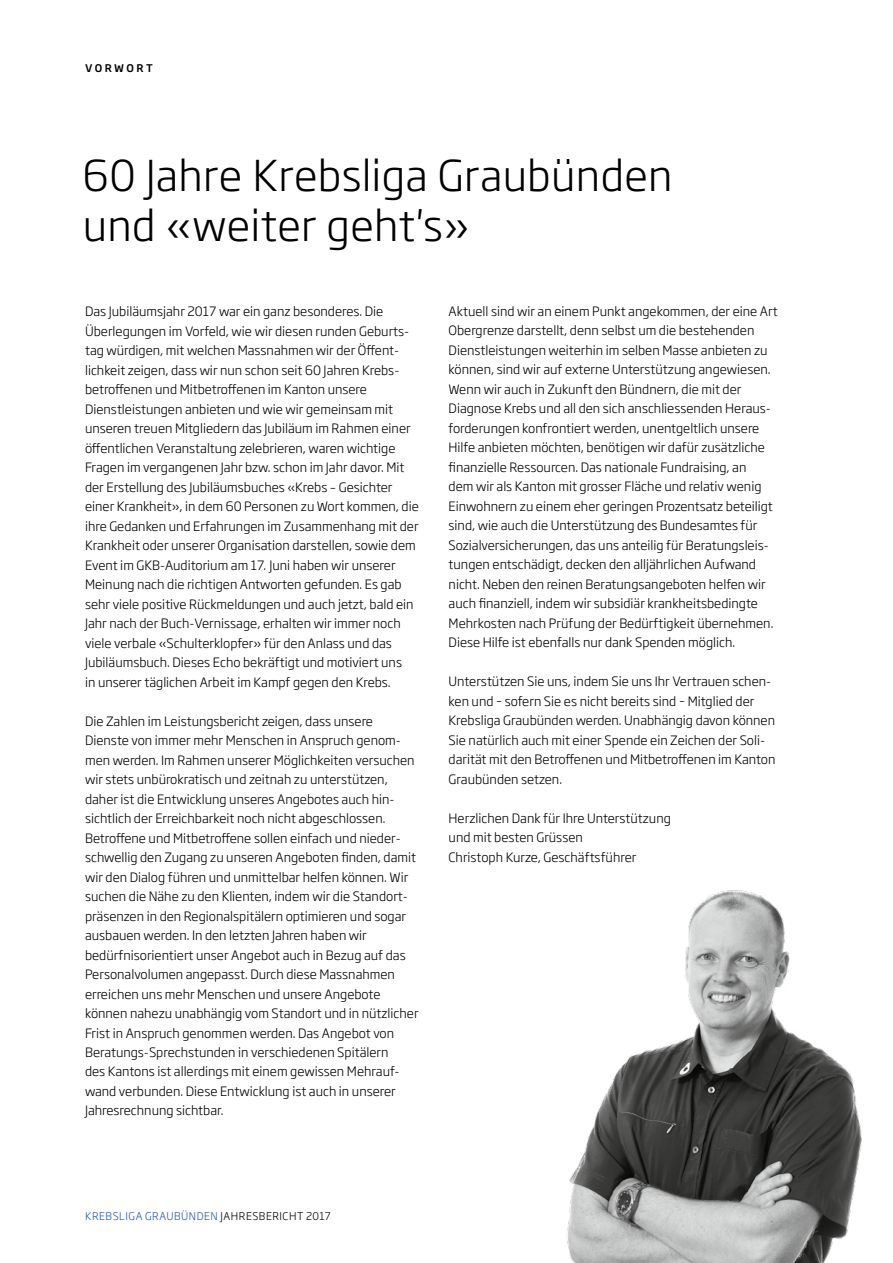
<style>
.page{position:relative;width:893px;height:1263px;background:#fff}
.page>*{position:absolute;margin:0;border:0;box-sizing:border-box;transform-origin:0 0}
.t1{font:300 42px/50.4px "Soho Gothic Pro";letter-spacing:.005em;color:#000}
.t2{font:300 12.75px/19.5px "Soho Gothic Pro";color:#000}
.t3{font:300 10.5px "Soho Gothic Pro";letter-spacing:.05em;color:#255aa8}
.t4{font:500 10.5px "Soho Gothic Pro";letter-spacing:.23em;color:#000}
.s1{color:#000}
</style>
<div class="page">
<img style="left:567px;top:890px;width:295px;height:373px">
<p class="t4" style="left:85px;top:59px;width:69px">VORWORT</p>
<h1 class="t1" style="left:83px;top:147px;width:591px">60 Jahre Krebsliga Graubünden und «weiter geht's»</h1>
<p class="t2" style="left:85px;top:301px;width:335px">Das Jubiläumsjahr 2017 war ein ganz besonderes. Die Überlegungen im Vorfeld, wie wir diesen runden Geburts&shy;tag würdigen, mit welchen Massnahmen wir der Öffent&shy;lichkeit zeigen, dass wir nun schon seit 60 Jahren Krebs&shy;betroffenen und Mitbetroffenen im Kanton unsere Dienstleistungen anbieten und wie wir gemeinsam mit unseren treuen Mitgliedern das Jubiläum im Rahmen einer öffentlichen Veranstaltung zelebrieren, waren wichtige Fragen im vergangenen Jahr bzw. schon im Jahr davor. Mit der Erstellung des Jubiläumsbuches «Krebs – Gesichter einer Krankheit», in dem 60 Personen zu Wort kommen, die ihre Gedanken und Erfahrungen im Zusammenhang mit der Krankheit oder unserer Organisation darstellen, sowie dem Event im GKB-Auditorium am 17. Juni haben wir unserer Meinung nach die richtigen Antworten gefunden. Es gab sehr viele positive Rückmeldungen und auch jetzt, bald ein Jahr nach der Buch-Vernissage, erhalten wir immer noch viele verbale «Schulterklopfer» für den Anlass und das Jubiläumsbuch. Dieses Echo bekräftigt und motiviert uns<br>in unserer täglichen Arbeit im Kampf gegen den Krebs.</p>
<p class="t2" style="left:85px;top:710px;width:335px">Die Zahlen im Leistungsbericht zeigen, dass unsere Dienste von immer mehr Menschen in Anspruch genom&shy;men werden. Im Rahmen unserer Möglichkeiten versuchen wir stets unbürokratisch und zeitnah zu unterstützen, daher ist die Entwicklung unseres Angebotes auch hin&shy;sichtlich der Erreichbarkeit noch nicht abgeschlossen.<br>Betroffene und Mitbetroffene sollen einfach und nieder&shy;schwellig den Zugang zu unseren Angeboten finden, damit wir den Dialog führen und unmittelbar helfen können. Wir suchen die Nähe zu den Klienten, indem wir die Standort&shy;präsenzen in den Regionalspitälern optimieren und sogar ausbauen werden. In den letzten Jahren haben wir bedürfnisorientiert unser Angebot auch in Bezug auf das Personalvolumen angepasst. Durch diese Massnahmen erreichen uns mehr Menschen und unsere Angebote können nahezu unabhängig vom Standort und in nützlicher Frist in Anspruch genommen werden. Das Angebot von Beratungs-Sprechstunden in verschiedenen Spitälern<br>des Kantons ist allerdings mit einem gewissen Mehrauf&shy;wand verbunden. Diese Entwicklung ist auch in unserer Jahresrechnung sichtbar.</p>
<p class="t2" style="left:449px;top:301px;width:331px">Aktuell sind wir an einem Punkt angekommen, der eine Art Obergrenze darstellt, denn selbst um die bestehenden Dienstleistungen weiterhin im selben Masse anbieten zu können, sind wir auf externe Unterstützung angewiesen.<br>Wenn wir auch in Zukunft den Bündnern, die mit der Diagnose Krebs und all den sich anschliessenden Heraus&shy;forderungen konfrontiert werden, unentgeltlich unsere Hilfe anbieten möchten, benötigen wir dafür zusätzliche finanzielle Ressourcen. Das nationale Fundraising, an<br>dem wir als Kanton mit grosser Fläche und relativ wenig Einwohnern zu einem eher geringen Prozentsatz beteiligt sind, wie auch die Unterstützung des Bundesamtes für Sozialversicherungen, das uns anteilig für Beratungsleis&shy;tungen entschädigt, decken den alljährlichen Aufwand nicht. Neben den reinen Beratungsangeboten helfen wir auch finanziell, indem wir subsidiär krankheitsbedingte Mehrkosten nach Prüfung der Bedürftigkeit übernehmen.<br>Diese Hilfe ist ebenfalls nur dank Spenden möglich.</p>
<p class="t2" style="left:449px;top:671px;width:328px">Unterstützen Sie uns, indem Sie uns Ihr Vertrauen schen&shy;ken und – sofern Sie es nicht bereits sind – Mitglied der Krebsliga Graubünden werden. Unabhängig davon können Sie natürlich auch mit einer Spende ein Zeichen der Soli&shy;darität mit den Betroffenen und Mitbetroffenen im Kanton Graubünden setzen.</p>
<p class="t2" style="left:449px;top:808px;width:224px">Herzlichen Dank für Ihre Unterstützung und mit besten Grüssen<br>Christoph Kurze, Geschäftsführer</p>
<p class="t3" style="left:85px;top:1208px;width:247px">KREBSLIGA GRAUBÜNDEN <span class="s1">JAHRESBERICHT 2017</span></p>
</div>
